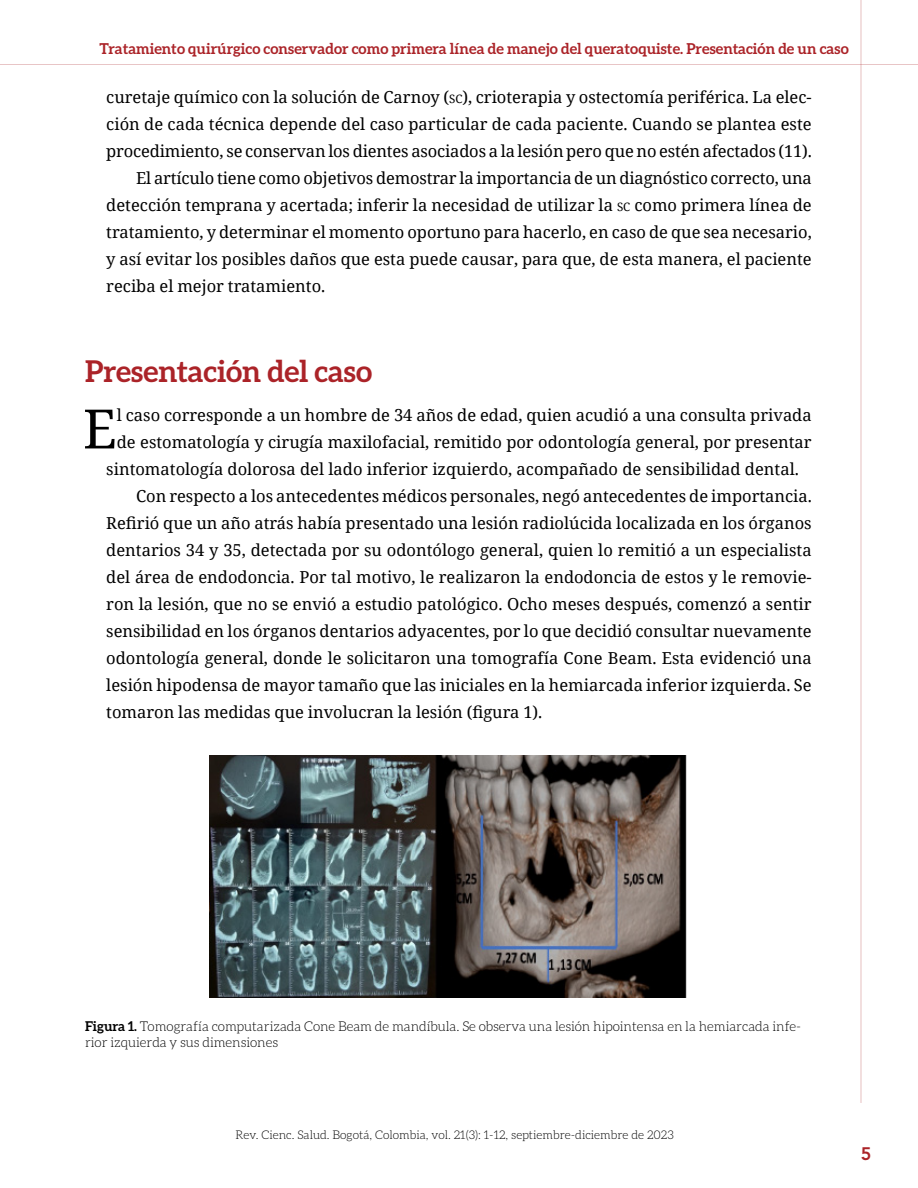
<style>
.page{position:relative;width:918px;height:1188px;background:#fff}
.page>*{position:absolute;margin:0;border:0;box-sizing:border-box;transform-origin:0 0}
.t1{font:54.3px "Noto Serif";color:#000}
.t2{font:700 30px "Aleo";letter-spacing:-.005em;color:#ab2328}
.t3{font:800 18px "Avenir LT Std";color:#ab2328}
.t4{font:16.5px "Noto Serif";color:#000}
.t5{font:700 15px "Aleo";color:#ab2328}
.t6{font:300 13.5px/16.2px "Aleo";letter-spacing:-.005em;color:#000}
.t7{font:300 12px "Aleo";color:#000}
.s1{font-size:11.55px}
.s2{font-weight:700}
</style>
<div class="page">
<hr style="left:0;top:64px;width:918px;height:1px;background:#ab2328">
<hr style="left:861px;top:0;width:1px;height:1103px;background:#ab2328">
<img style="left:210px;top:755px;width:477px;height:242px">
<p class="t5" style="left:100px;top:40px;width:751px">Tratamiento quirúrgico conservador como primera línea de manejo del queratoquiste. Presentación de un caso</p>
<p class="t4" style="left:106px;top:85px;width:707px">curetaje químico con la solución de Carnoy (<span class="s1">SC</span>), crioterapia y ostectomía periférica. La elec-</p>
<p class="t4" style="left:106px;top:112px;width:707px">ción de cada técnica depende del caso particular de cada paciente. Cuando se plantea este</p>
<p class="t4" style="left:106px;top:139px;width:707px">procedimiento, se conservan los dientes asociados a la lesión pero que no estén afectados (11).</p>
<p class="t4" style="left:136px;top:166px;width:677px">El artículo tiene como objetivos demostrar la importancia de un diagnóstico correcto, una</p>
<p class="t4" style="left:106px;top:193px;width:707px">detección temprana y acertada; inferir la necesidad de utilizar la <span class="s1">SC</span> como primera línea de</p>
<p class="t4" style="left:106px;top:220px;width:707px">tratamiento, y determinar el momento oportuno para hacerlo, en caso de que sea necesario,</p>
<p class="t4" style="left:106px;top:247px;width:707px">y así evitar los posibles daños que esta puede causar, para que, de esta manera, el paciente</p>
<p class="t4" style="left:106px;top:274px;width:221px">reciba el mejor tratamiento.</p>
<h2 class="t2" style="left:85px;top:354px;width:289px">Presentación del caso</h2>
<h1 class="t1" style="left:83px;top:392px;width:35px">E</h1>
<p class="t4" style="left:117px;top:404px;width:696px">l caso corresponde a un hombre de 34 años de edad, quien acudió a una consulta privada</p>
<p class="t4" style="left:117px;top:431px;width:696px">de estomatología y cirugía maxilofacial, remitido por odontología general, por presentar</p>
<p class="t4" style="left:106px;top:458px;width:694px">sintomatología dolorosa del lado inferior izquierdo, acompañado de sensibilidad dental.</p>
<p class="t4" style="left:136px;top:485px;width:677px">Con respecto a los antecedentes médicos personales, negó antecedentes de importancia.</p>
<p class="t4" style="left:106px;top:512px;width:707px">Refirió que un año atrás había presentado una lesión radiolúcida localizada en los órganos</p>
<p class="t4" style="left:106px;top:539px;width:707px">dentarios 34 y 35, detectada por su odontólogo general, quien lo remitió a un especialista</p>
<p class="t4" style="left:106px;top:566px;width:707px">del área de endodoncia. Por tal motivo, le realizaron la endodoncia de estos y le removie-</p>
<p class="t4" style="left:106px;top:593px;width:707px">ron la lesión, que no se envió a estudio patológico. Ocho meses después, comenzó a sentir</p>
<p class="t4" style="left:106px;top:620px;width:707px">sensibilidad en los órganos dentarios adyacentes, por lo que decidió consultar nuevamente</p>
<p class="t4" style="left:106px;top:647px;width:707px">odontología general, donde le solicitaron una tomografía Cone Beam. Esta evidenció una</p>
<p class="t4" style="left:106px;top:674px;width:707px">lesión hipodensa de mayor tamaño que las iniciales en la hemiarcada inferior izquierda. Se</p>
<p class="t4" style="left:106px;top:701px;width:438px">tomaron las medidas que involucran la lesión (figura 1).</p>
<p class="t6" style="left:85px;top:1018px;width:718px"><span class="s2">Figura 1.</span> Tomografía computarizada Cone Beam de mandíbula. Se observa una lesión hipointensa en la hemiarcada infe&shy;rior izquierda y sus dimensiones</p>
<p class="t7" style="left:236px;top:1128px;width:440px">Rev. Cienc. Salud. Bogotá, Colombia, vol. 21(3): 1-12, septiembre-diciembre de 2023</p>
<p class="t3" style="left:861px;top:1143px;width:12px">5</p>
</div>
